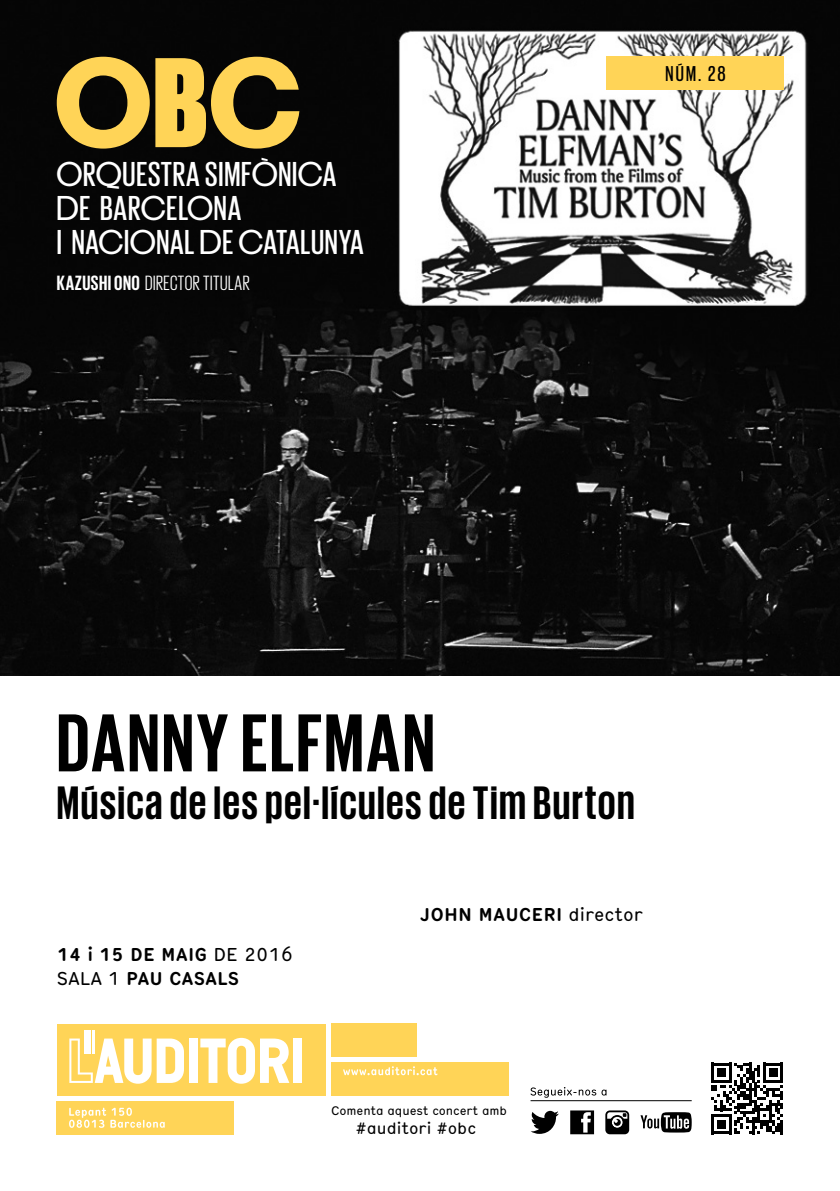
<style>
.page{position:relative;width:840px;height:1191px;background:#fff}
.page>*{position:absolute;margin:0;border:0;box-sizing:border-box;transform-origin:0 0}
.t1{font:700 84px "Giorgio Sans";letter-spacing:.03em;color:#000}
.t2{font:700 48px "Giorgio Sans";letter-spacing:.03em;color:#000}
.t3{font:500 35.4px/34px "Giorgio Sans";letter-spacing:.025em;color:#fff}
.t4{font:500 22px "Giorgio Sans";color:#000}
.t5{font:21.2px "Giorgio Sans";letter-spacing:.02em;color:#fff}
.t6{font:700 condensed 18px/24px "Hermes";letter-spacing:.01em;color:#000}
.t7{font:condensed 16px "Hermes";color:#000}
.t8{font:condensed 12px "Hermes";letter-spacing:-.01em;color:#000}
.s1{font-weight:700}
.s2{font-weight:400}
</style>
<div class="page">
<img style="left:0;top:0;width:839px;height:675px">
<svg style="left:57px;top:57px;width:242px;height:92px;background:#947b34"></svg>
<div style="left:605px;top:57px;width:177px;height:33px;background:#ffd457"></div>
<svg style="left:711px;top:1062px;width:71px;height:72px"></svg>
<hr style="left:779px;top:1120px;width:3px;height:14px;background:#000">
<div style="left:57px;top:1101px;width:177px;height:33px;background:#ffd457"></div>
<div style="left:331px;top:1024px;width:86px;height:33px;background:#ffd457"></div>
<div style="left:57px;top:1024px;width:268px;height:71px;background:#ffd457"></div>
<hr style="left:93px;top:1030px;width:2px;height:24px;background:#fff">
<div style="left:84px;top:1030px;width:7px;height:24px;background:#fff"></div>
<svg style="left:69px;top:1038px;width:115px;height:45px"></svg>
<div style="left:189px;top:1038px;width:8px;height:45px;background:#fff"></div>
<svg style="left:200px;top:1037px;width:89px;height:46px"></svg>
<div style="left:293px;top:1038px;width:9px;height:45px;background:#fff"></div>
<div style="left:331px;top:1062px;width:177px;height:33px;background:#ffd457"></div>
<svg style="left:69px;top:1107px;width:96px;height:20px"></svg>
<svg style="left:343px;top:1066px;width:94px;height:9px"></svg>
<svg style="left:530px;top:1087px;width:76px;height:10px"></svg>
<hr style="left:530px;top:1100px;width:161px;height:1px;background:#000">
<svg style="left:605px;top:1110px;width:23px;height:24px"></svg>
<svg style="left:570px;top:1110px;width:23px;height:24px"></svg>
<svg style="left:530px;top:1110px;width:28px;height:23px"></svg>
<svg style="left:640px;top:1112px;width:51px;height:20px"></svg>
<h3 class="t3" style="left:57px;top:156px;width:308px">ORQUESTRA SIMFÒNICA<br>DE BARCELONA<br>I NACIONAL DE CATALUNYA</h3>
<p class="t5" style="left:57px;top:272px;width:194px"><span class="s1">KAZUSHI ONO</span> DIRECTOR TITULAR</p>
<p class="t4" style="left:665px;top:62px;width:61px">NÚM. 28</p>
<h1 class="t1" style="left:57px;top:700px;width:379px">DANNY ELFMAN</h1>
<h2 class="t2" style="left:57px;top:779px;width:579px">Música de les pel·lícules de Tim Burton</h2>
<p class="t6" style="left:57px;top:941px;width:238px">14 I 15 DE MAIG <span class="s2">DE 2016<br>SALA 1</span> PAU CASALS</p>
<p class="t6" style="left:420px;top:901px;width:224px">JOHN MAUCERI <span class="s2">director</span></p>
<p class="t8" style="left:331px;top:1101px;width:177px">Comenta aquest concert amb</p>
<p class="t7" style="left:355px;top:1116px;width:122px">#auditori #obc</p>
</div>
